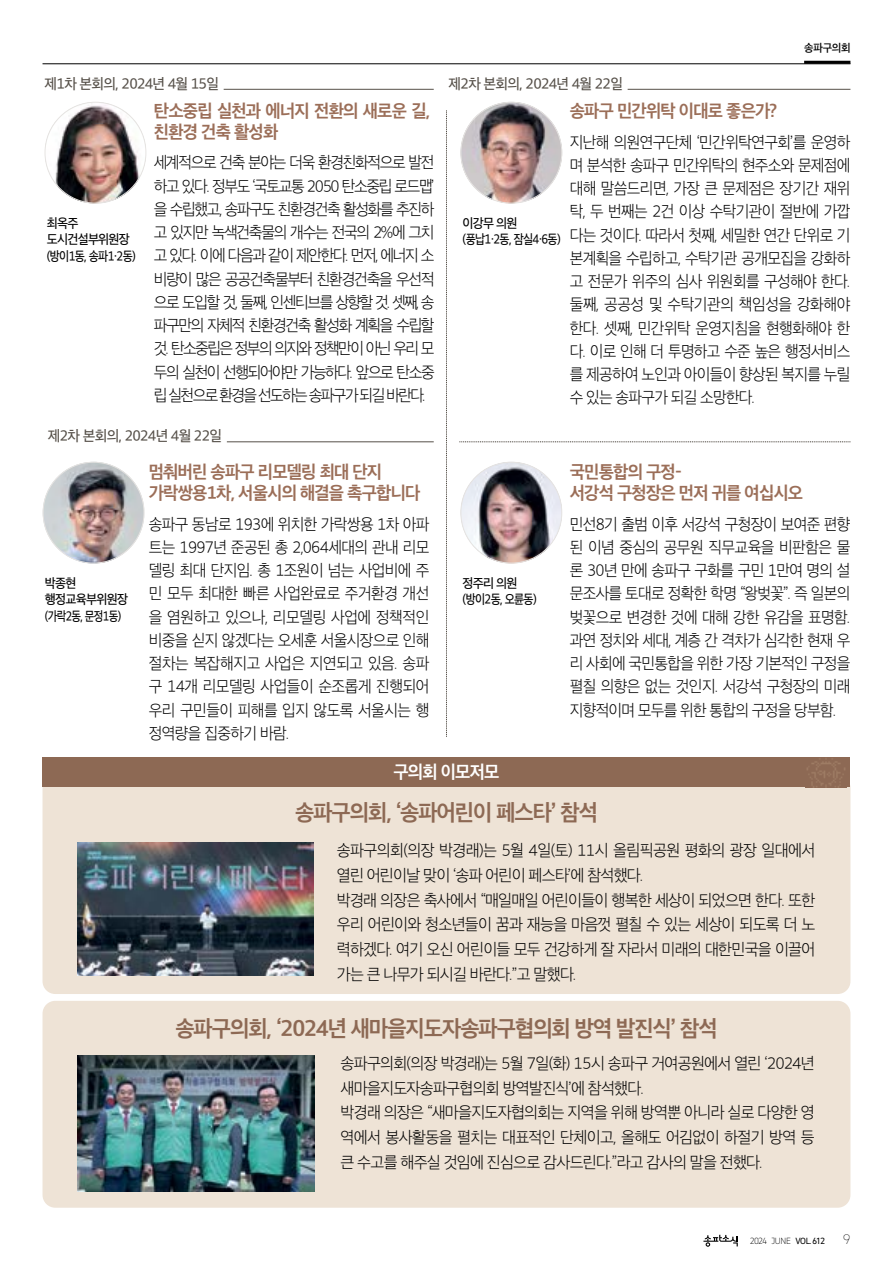
<style>
.page{position:relative;width:893px;height:1263px;background:#fff}
.page>*{position:absolute;margin:0;border:0;box-sizing:border-box;transform-origin:0 0}
.t1{font:21.75px "SD Gothic Neoa Uni g Bd";letter-spacing:-.045em;color:#8d6954;scale:.96 1}
.t2{font:17.25px/21.8px "SD Gothic Neoa Uni g Bd";letter-spacing:-.045em;color:#9b6e58;scale:.96 1}
.t3{font:17.25px "SD Gothic Neoa Uni g Bd";letter-spacing:-.045em;color:#fff;scale:.96 1}
.t4{font:15.75px/23.2px "SD Gothic Neoa Uni b Ul";letter-spacing:-.045em;color:#000;text-align:justify;scale:.94 1}
.t5{font:15.75px/24.8px "SD Gothic Neoa Uni b Ul";letter-spacing:-.045em;color:#000;scale:.96 1}
.t6{font:14.25px "SD Gothic Neoa Uni e Md";letter-spacing:-.045em;color:#565049;scale:.96 1}
.t7{font:12.75px/16.5px "SD Gothic Neoa Uni e Md";letter-spacing:-.06em;color:#000;scale:.94 1}
.t8{font:12.75px "SD November c Th";color:#000}
.t9{font:10.5px "SD Gothic Neoa Uni f Sb";letter-spacing:-.02em;color:#000}
.t10{font:8.25px "SD November e El";letter-spacing:-.04em;color:#000}
.s1{font-family:"SD November i Rg"}
</style>
<div class="page">
<svg style="left:703px;top:1235px;width:35px;height:12px"></svg>
<hr style="left:43px;top:64px;width:807px;height:1px;background:#000">
<div style="left:43px;top:1001px;width:807px;height:207px;background:#eee3d6;border-radius:13px"></div>
<div style="left:43px;top:775px;width:807px;height:219px;background:#eee3d6;border-radius:13px"></div>
<div style="left:43px;top:757px;width:807px;height:30px;background:#8d6954"></div>
<img style="left:807px;top:758px;width:38px;height:29px">
<svg style="left:446px;top:110px;width:1px;height:627px"></svg>
<svg style="left:459px;top:442px;width:391px;height:1px"></svg>
<hr style="left:224px;top:89px;width:210px;height:1px;background:#565049">
<hr style="left:227px;top:442px;width:207px;height:1px;background:#565049">
<hr style="left:628px;top:89px;width:222px;height:1px;background:#565049">
<img style="left:43px;top:462px;width:101px;height:101px">
<img style="left:460px;top:102px;width:102px;height:101px;border-radius:51px">
<img style="left:45px;top:102px;width:101px;height:101px;border-radius:50px">
<img style="left:460px;top:462px;width:102px;height:101px;border-radius:50px">
<img style="left:78px;top:1055px;width:237px;height:136px">
<img style="left:78px;top:842px;width:235px;height:133px">
<hr style="left:804px;top:61px;width:46px;height:3px;background:#000">
<p class="t6" style="left:45px;top:76px;width:183px">제1차 본회의, 2024년 4월 15일</p>
<p class="t7" style="left:47px;top:215px;width:96px">최옥주 도시건설부위원장 (방이1동, 송파1·2동)</p>
<p class="t2" style="left:154px;top:100px;width:289px">탄소중립 실천과 에너지 전환의 새로운 길, 친환경 건축 활성화</p>
<p class="t4" style="left:154px;top:151px;width:300px">세계적으로 건축 분야는 더욱 환경친화적으로 발전 하고 있다. 정부도 ‘국토교통 2050 탄소중립 로드맵’ 을 수립했고, 송파구도 친환경건축 활성화를 추진하 고 있지만 녹색건축물의 개수는 전국의 2%에 그치 고 있다. 이에 다음과 같이 제안한다. 먼저, 에너지 소 비량이 많은 공공건축물부터 친환경건축을 우선적 으로 도입할 것, 둘째, 인센티브를 상향할 것. 셋째, 송 파구만의 자체적 친환경건축 활성화 계획을 수립할 것. 탄소중립은 정부의 의지와 정책만이 아닌 우리 모 두의 실천이 선행되어야만 가능하다. 앞으로 탄소중 립 실천으로 환경을 선도하는 송파구가 되길 바란다.</p>
<p class="t6" style="left:48px;top:429px;width:183px">제2차 본회의, 2024년 4월 22일</p>
<p class="t7" style="left:45px;top:574px;width:90px">박종현 행정교육부위원장 (가락2동, 문정1동)</p>
<p class="t2" style="left:149px;top:461px;width:284px">멈춰버린 송파구 리모델링 최대 단지 가락쌍용1차, 서울시의 해결을 촉구합니다</p>
<p class="t4" style="left:149px;top:512px;width:300px">송파구 동남로 193에 위치한 가락쌍용 1차 아파 트는 1997년 준공된 총 2,064세대의 관내 리모 델링 최대 단지임. 총 1조원이 넘는 사업비에 주 민 모두 최대한 빠른 사업완료로 주거환경 개선 을 염원하고 있으나, 리모델링 사업에 정책적인 비중을 싣지 않겠다는 오세훈 서울시장으로 인해 절차는 복잡해지고 사업은 지연되고 있음. 송파 구 14개 리모델링 사업들이 순조롭게 진행되어 우리 구민들이 피해를 입지 않도록 서울시는 행 정역량을 집중하기 바람.</p>
<p class="t6" style="left:449px;top:76px;width:183px">제2차 본회의, 2024년 4월 22일</p>
<p class="t2" style="left:570px;top:100px;width:218px">송파구 민간위탁 이대로 좋은가?</p>
<p class="t9" style="left:804px;top:43px;width:48px">송파구의회</p>
<p class="t7" style="left:463px;top:215px;width:106px">이강무 의원 (풍납1·2동, 잠실4·6동)</p>
<p class="t4" style="left:570px;top:130px;width:300px">지난해 의원연구단체 ‘민간위탁연구회’를 운영하 며 분석한 송파구 민간위탁의 현주소와 문제점에 대해 말씀드리면, 가장 큰 문제점은 장기간 재위 탁, 두 번째는 2건 이상 수탁기관이 절반에 가깝 다는 것이다. 따라서 첫째, 세밀한 연간 단위로 기 본계획을 수립하고, 수탁기관 공개모집을 강화하 고 전문가 위주의 심사 위원회를 구성해야 한다. 둘째, 공공성 및 수탁기관의 책임성을 강화해야 한다. 셋째, 민간위탁 운영지침을 현행화해야 한 다. 이로 인해 더 투명하고 수준 높은 행정서비스 를 제공하여 노인과 아이들이 향상된 복지를 누릴 수 있는 송파구가 되길 소망한다.</p>
<p class="t7" style="left:463px;top:574px;width:80px">정주리 의원 (방이2동, 오륜동)</p>
<p class="t2" style="left:570px;top:461px;width:245px">국민통합의 구정-<br>서강석 구청장은 먼저 귀를 여십시오</p>
<p class="t4" style="left:570px;top:512px;width:300px">민선8기 출범 이후 서강석 구청장이 보여준 편향 된 이념 중심의 공무원 직무교육을 비판함은 물 론 30년 만에 송파구 구화를 구민 1만여 명의 설 문조사를 토대로 정확한 학명 “왕벚꽃”. 즉 일본의 벚꽃으로 변경한 것에 대해 강한 유감을 표명함. 과연 정치와 세대, 계층 간 격차가 심각한 현재 우 리 사회에 국민통합을 위한 가장 기본적인 구정을 펼칠 의향은 없는 것인지. 서강석 구청장의 미래 지향적이며 모두를 위한 통합의 구정을 당부함.</p>
<p class="t3" style="left:393px;top:764px;width:112px">구의회 이모저모</p>
<h1 class="t1" style="left:295px;top:802px;width:317px">송파구의회, ‘송파어린이 페스타’ 참석</h1>
<p class="t5" style="left:337px;top:838px;width:500px">송파구의회(의장 박경래)는 5월 4일(토) 11시 올림픽공원 평화의 광장 일대에서 열린 어린이날 맞이 ‘송파 어린이 페스타’에 참석했다.<br>박경래 의장은 축사에서 “매일매일 어린이들이 행복한 세상이 되었으면 한다. 또한 우리 어린이와 청소년들이 꿈과 재능을 마음껏 펼칠 수 있는 세상이 되도록 더 노 력하겠다. 여기 오신 어린이들 모두 건강하게 잘 자라서 미래의 대한민국을 이끌어 가는 큰 나무가 되시길 바란다.”고 말했다.</p>
<h1 class="t1" style="left:175px;top:1017px;width:566px">송파구의회, ‘2024년 새마을지도자송파구협의회 방역 발진식’ 참석</h1>
<p class="t5" style="left:341px;top:1051px;width:495px">송파구의회(의장 박경래)는 5월 7일(화) 15시 송파구 거여공원에서 열린 ‘2024년 새마을지도자송파구협의회 방역발진식’에 참석했다.<br>박경래 의장은 “새마을지도자협의회는 지역을 위해 방역뿐 아니라 실로 다양한 영 역에서 봉사활동을 펼치는 대표적인 단체이고, 올해도 어김없이 하절기 방역 등 큰 수고를 해주실 것임에 진심으로 감사드린다.”라고 감사의 말을 전했다.</p>
<p class="t10" style="left:750px;top:1234px;width:76px">2024 JUNE <span class="s1">VOL. 612</span></p>
<p class="t8" style="left:843px;top:1230px;width:9px">9</p>
</div>
